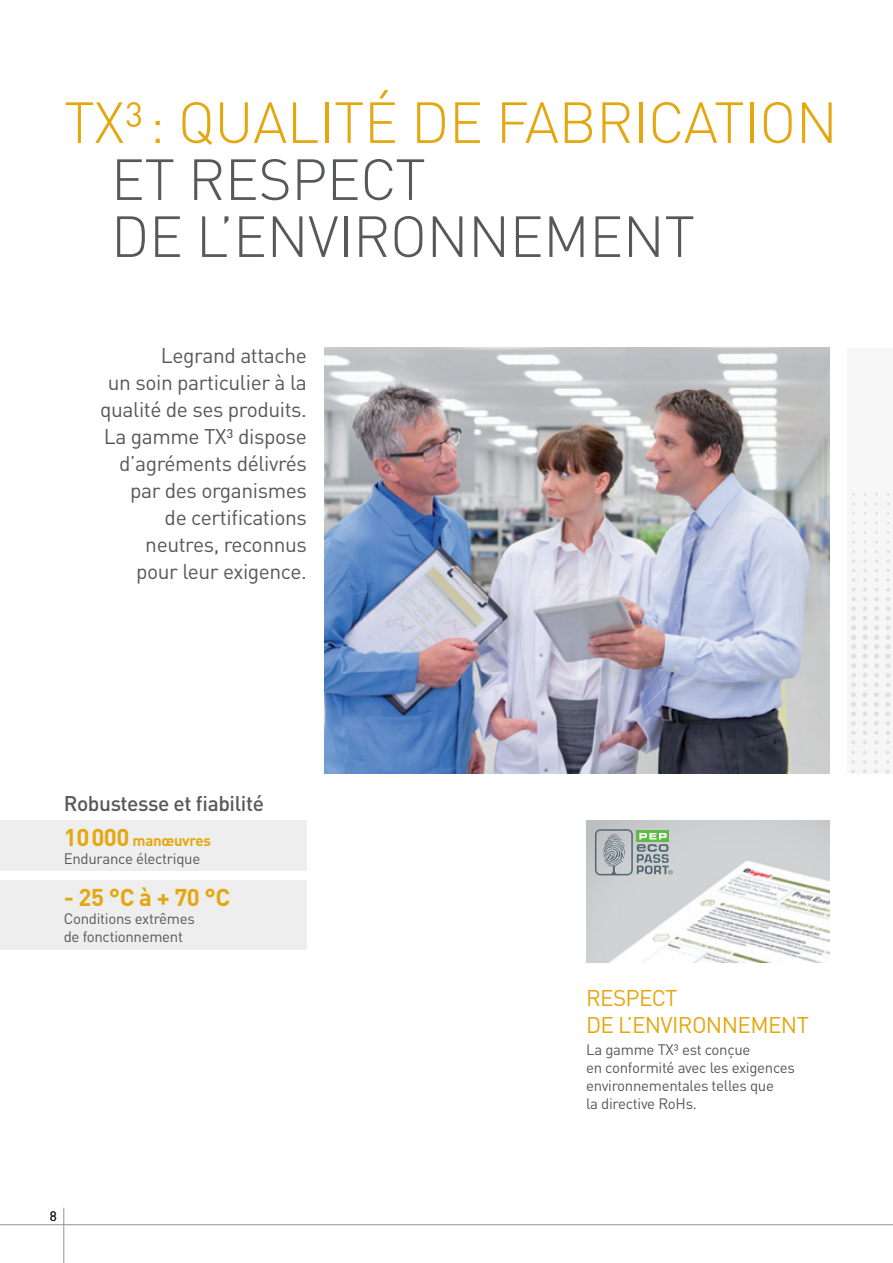
<style>
.page{position:relative;width:893px;height:1263px;background:#fff}
.page>*{position:absolute;margin:0;border:0;box-sizing:border-box;transform-origin:0 0}
.t1{font:300 57px/57px "DIN Pro";letter-spacing:-.01em;color:#57585a}
.t2{font:300 57px "DIN Pro";letter-spacing:-.01em;color:#e5a710}
.t3{font:700 24px "DIN Pro";color:#e5a710}
.t4{font:22.5px/27px "DIN Pro";letter-spacing:-.03em;color:#e5a710}
.t5{font:21px/27px "DIN Pro";letter-spacing:-.02em;color:#57585a;text-align:right}
.t6{font:500 21px "DIN Pro";letter-spacing:-.02em;color:#57585a}
.t7{font:15px/18px "DIN Pro";letter-spacing:-.02em;color:#57585a}
.t8{font:13.5px "DIN Pro";color:#231f20}
.s1{font-weight:700;font-size:24px;color:#e5a710}
.s2{font-weight:700;color:#e5a710}
</style>
<div class="page">
<hr style="left:0;top:1224px;width:893px;height:1px;background:#939598">
<hr style="left:63px;top:1208px;width:1px;height:55px;background:#939598">
<img style="left:325px;top:348px;width:504px;height:425px">
<svg style="left:850px;top:493px;width:41px;height:280px;fill:#f6f6f6"></svg>
<img style="left:586px;top:821px;width:243px;height:142px">
<svg style="left:595px;top:829px;width:78px;height:46px;background:#a4b2ad"></svg>
<div style="left:0;top:821px;width:307px;height:50px;background:#eeeeef"></div>
<div style="left:0;top:880px;width:307px;height:70px;background:#eeeeef"></div>
<h1 class="t2" style="left:64px;top:84px;width:775px">TX³: QUALITÉ DE FABRICATION</h1>
<h1 class="t1" style="left:111px;top:148px;width:586px">ET RESPECT<br>DE L’ENVIRONNEMENT</h1>
<p class="t5" style="left:100px;top:341px;width:208px">Legrand attache<br>un soin particulier à la qualité de ses produits.<br>La gamme TX³ dispose d’agréments délivrés par des organismes<br>de certifications neutres, reconnus pour leur exigence.</p>
<p class="t6" style="left:64px;top:789px;width:202px">Robustesse et fiabilité</p>
<p class="t7" style="left:64px;top:831px;width:149px"><span class="s1">10000</span> <span class="s2">manœuvres<br></span>Endurance électrique</p>
<p class="t3" style="left:64px;top:881px;width:168px">- 25 °C à + 70 °C</p>
<p class="t7" style="left:64px;top:909px;width:133px">Conditions extrêmes de fonctionnement</p>
<p class="t8" style="left:50px;top:1207px;width:9px">8</p>
<p class="t4" style="left:586px;top:983px;width:219px">Respect<br>de l’envi ronnement</p>
<p class="t7" style="left:586px;top:1040px;width:210px">La gamme TX³ est conçue<br>en conformité avec les exigences environnementales telles que<br>la directive RoHs.</p>
</div>
